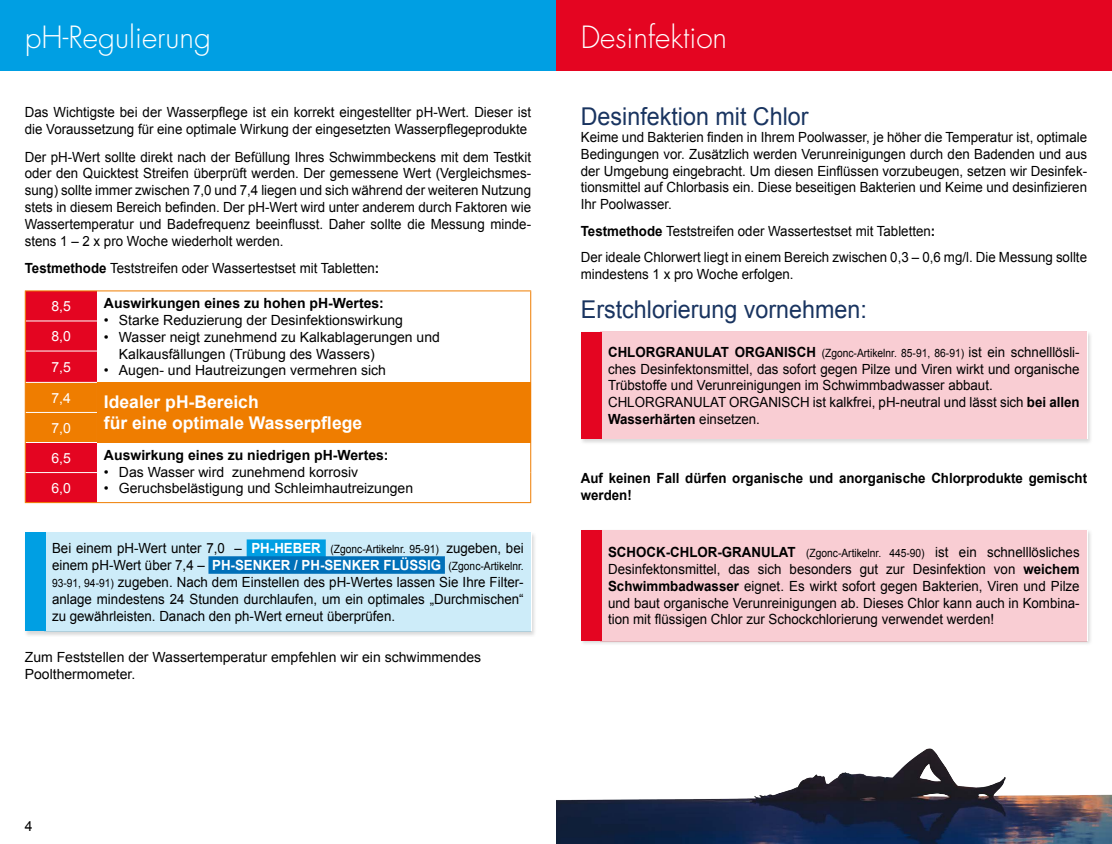
<style>
.page{position:relative;width:1112px;height:844px;background:#fff}
.page>*{position:absolute;margin:0;border:0;box-sizing:border-box;transform-origin:0 0}
.t1{font:300 29.75px "Futura";color:#fff}
.t2{font:24.5px "Arial";color:#193460;scale:.95 1}
.t3{font:700 17.5px "Arial";color:#fff}
.t4{font:14px/16.8px "Arial";color:#000;text-align:justify;scale:.95 1}
.t5{font:14px/16.8px "Arial";color:#000}
.t6{font:700 14px/16.8px "Arial";color:#000;scale:.95 1}
.t7{font:700 14px "Arial";color:#000}
.t8{font:14px/30.6px "Arial";color:#fff;text-align:justify}
.t9{font:11.38px "Arial";color:#000;scale:.9 1}
.s1{font-weight:700}
.s2{font-weight:700;color:#fff}
.s3{font-size:11.38px}
.s4{font-weight:700;font-size:14px}
.s5{font-size:14px}
</style>
<div class="page">
<svg style="left:26px;top:291px;width:71px;height:211px;background:#e72818"></svg>
<div style="left:97px;top:382px;width:433px;height:60px;background:#ef7d00"></div>
<hr style="left:26px;top:320px;width:71px;height:1px;background:#fff">
<hr style="left:26px;top:350px;width:71px;height:1px;background:#fff">
<hr style="left:26px;top:382px;width:71px;height:1px;background:#fff">
<hr style="left:26px;top:412px;width:71px;height:1px;background:#fff">
<hr style="left:26px;top:442px;width:71px;height:1px;background:#fff">
<hr style="left:25px;top:290px;width:72px;height:1px;background:#ef7d00">
<hr style="left:25px;top:291px;width:1px;height:30px;background:#ef7d00">
<hr style="left:97px;top:290px;width:434px;height:1px;background:#ef7d00">
<hr style="left:530px;top:291px;width:1px;height:30px;background:#ef7d00">
<hr style="left:530px;top:321px;width:1px;height:30px;background:#ef7d00">
<hr style="left:530px;top:351px;width:1px;height:31px;background:#ef7d00">
<hr style="left:25px;top:321px;width:1px;height:30px;background:#ef7d00">
<hr style="left:25px;top:351px;width:1px;height:31px;background:#ef7d00">
<hr style="left:25px;top:382px;width:1px;height:30px;background:#ef7d00">
<hr style="left:530px;top:382px;width:1px;height:30px;background:#ef7d00">
<hr style="left:530px;top:412px;width:1px;height:30px;background:#ef7d00">
<hr style="left:25px;top:412px;width:1px;height:30px;background:#ef7d00">
<hr style="left:25px;top:442px;width:1px;height:30px;background:#ef7d00">
<hr style="left:530px;top:442px;width:1px;height:30px;background:#ef7d00">
<hr style="left:530px;top:472px;width:1px;height:30px;background:#ef7d00">
<hr style="left:97px;top:502px;width:434px;height:1px;background:#ef7d00">
<hr style="left:25px;top:472px;width:1px;height:30px;background:#ef7d00">
<hr style="left:25px;top:502px;width:72px;height:1px;background:#ef7d00">
<hr style="left:26px;top:472px;width:71px;height:1px;background:#fff">
<div style="left:24px;top:531px;width:513px;height:106px;background:#000;opacity:.15"></div>
<div style="left:45px;top:532px;width:486px;height:99px;background:#cdecf9"></div>
<div style="left:246px;top:539px;width:80px;height:18px;background:#009fe3"></div>
<div style="left:208px;top:556px;width:237px;height:17px;background:#0070b9"></div>
<div style="left:25px;top:532px;width:20px;height:99px;background:#009fe3"></div>
<div style="left:579px;top:330px;width:513px;height:114px;background:#000;opacity:.15"></div>
<div style="left:600px;top:331px;width:486px;height:108px;background:#f9cdd3"></div>
<div style="left:580px;top:331px;width:21px;height:107px;background:#e40521"></div>
<div style="left:579px;top:528px;width:513px;height:118px;background:#000;opacity:.15"></div>
<div style="left:600px;top:530px;width:486px;height:111px;background:#f9cdd3"></div>
<div style="left:580px;top:530px;width:21px;height:110px;background:#e40521"></div>
<div style="left:0;top:0;width:556px;height:71px;background:#009fe3"></div>
<div style="left:556px;top:0;width:555px;height:71px;background:#e40521"></div>
<img style="left:556px;top:748px;width:555px;height:95px">
<h1 class="t1" style="left:25px;top:18px;width:188px">pH-Regulierung</h1>
<h1 class="t1" style="left:580px;top:18px;width:148px">Desinfektion</h1>
<p class="t4" style="left:25px;top:104px;width:534px">Das Wichtigste bei der Wasserpflege ist ein korrekt eingestellter pH-Wert. Dieser ist die Voraussetzung für eine optimale Wirkung der eingesetzten Wasserpflegeprodukte</p>
<p class="t4" style="left:25px;top:148px;width:534px">Der pH-Wert sollte direkt nach der Befüllung Ihres Schwimmbeckens mit dem Testkit oder den Quicktest Streifen überprüft werden. Der gemessene Wert (Vergleichsmes&shy;sung) sollte immer zwischen 7,0 und 7,4 liegen und sich während der weiteren Nutzung stets in diesem Bereich befinden. Der pH-Wert wird unter anderem durch Faktoren wie Wassertemperatur und Badefrequenz beeinflusst. Daher sollte die Messung minde&shy;stens 1 – 2 x pro Woche wiederholt werden.</p>
<p class="t4" style="left:25px;top:260px;width:374px"><span class="s1">Testmethode</span> Teststreifen oder Wassertestset mit Tabletten<span class="s1">:</span></p>
<p class="t8" style="left:51px;top:291px;width:21px">8,5</p>
<p class="t7" style="left:104px;top:294px;width:281px">Auswirkungen eines zu hohen pH-Wertes:</p>
<p class="t5" style="left:104px;top:312px;width:300px">• Starke Reduzierung der Desinfektionswirkung</p>
<p class="t5" style="left:119px;top:328px;width:322px;text-indent:-15px">• Wasser neigt zunehmend zu Kalkablagerungen und<br>Kalkausfällungen (Trübung des Wassers)</p>
<p class="t5" style="left:104px;top:362px;width:283px">• Augen- und Hautreizungen vermehren sich</p>
<p class="t8" style="left:51px;top:321px;width:21px">8,0<br>7,5<br>7,4</p>
<p class="t3" style="left:104px;top:390px;width:156px">Idealer pH-Bereich</p>
<p class="t8" style="left:51px;top:412px;width:21px">7,0</p>
<p class="t3" style="left:104px;top:411px;width:260px">für eine optimale Wasserpflege</p>
<p class="t8" style="left:51px;top:442px;width:21px">6,5</p>
<p class="t7" style="left:104px;top:445px;width:286px">Auswirkung eines zu niedrigen pH-Wertes:</p>
<p class="t5" style="left:104px;top:463px;width:255px">• Das Wasser wird zunehmend korrosiv</p>
<p class="t8" style="left:51px;top:472px;width:21px">6,0</p>
<p class="t5" style="left:104px;top:480px;width:311px">• Geruchsbelästigung und Schleimhautreizungen</p>
<p class="t4" style="left:52px;top:540px;width:498px">Bei einem pH-Wert unter 7,0 – <span class="s2">PH-HEBER</span> <span class="s3">(Zgonc-Artikelnr. 95-91)</span> zugeben, bei einem pH-Wert über 7,4 – <span class="s2">PH-SENKER / PH-SENKER FLÜSSIG</span> <span class="s3">(Zgonc-Artikelnr.<br>93-91, 94-91)</span> zugeben. Nach dem Einstellen des pH-Wertes lassen Sie Ihre Filter&shy;anlage mindestens 24 Stunden durchlaufen, um ein optimales „Durchmischen“ zu gewährleisten. Danach den ph-Wert erneut überprüfen.</p>
<p class="t5" style="left:25px;top:648px;width:458px">Zum Feststellen der Wassertemperatur empfehlen wir ein schwimmendes<br>Poolthermometer.</p>
<h2 class="t2" style="left:580px;top:100px;width:241px">Desinfektion mit Chlor</h2>
<p class="t4" style="left:580px;top:129px;width:534px">Keime und Bakterien finden in Ihrem Poolwasser, je höher die Temperatur ist, optimale Bedingungen vor. Zusätzlich werden Verunreinigungen durch den Badenden und aus der Umgebung eingebracht. Um diesen Einflüssen vorzubeugen, setzen wir Desinfek&shy;tionsmittel auf Chlorbasis ein. Diese beseitigen Bakterien und Keime und desinfizieren Ihr Poolwasser.</p>
<p class="t4" style="left:580px;top:219px;width:534px;line-height:25.2px"><span class="s1">Testmethode</span> Teststreifen oder Wassertestset mit Tabletten<span class="s1">:<br></span>Der ideale Chlorwert liegt in einem Bereich zwischen 0,3 – 0,6 mg/l. Die Messung sollte</p>
<p class="t4" style="left:580px;top:265px;width:225px">mindestens 1 x pro Woche erfolgen.</p>
<h2 class="t2" style="left:580px;top:294px;width:302px">Erstchlorierung vornehmen:</h2>
<p class="t9" style="left:608px;top:345px;width:525px"><span class="s4">CHLORGRANULAT ORGANISCH</span> (Zgonc-Artikelnr. 85-91, 86-91) <span class="s5">ist ein schnelllösli-</span></p>
<p class="t4" style="left:608px;top:360px;width:498px;text-align:left">ches Desinfektonsmittel, das sofort gegen Pilze und Viren wirkt und organische Trübstoffe und Verunreinigungen im Schwimmbadwasser abbaut.<br>CHLORGRANULAT ORGANISCH ist kalkfrei, pH-neutral und lässt sich <span class="s1">bei allen Wasserhärten</span> einsetzen.</p>
<p class="t6" style="left:580px;top:470px;width:534px">Auf keinen Fall dürfen organische und anorganische Chlorprodukte gemischt werden!</p>
<p class="t9" style="left:608px;top:545px;width:525px"><span class="s4">SCHOCK-CHLOR-GRANULAT</span> (Zgonc-Artikelnr. 445-90) <span class="s5">ist ein schnelllösliches</span></p>
<p class="t4" style="left:608px;top:560px;width:498px">Desinfektonsmittel, das sich besonders gut zur Desinfektion von <span class="s1">weichem Schwimmbadwasser</span> eignet. Es wirkt sofort gegen Bakterien, Viren und Pilze und baut organische Verunreinigungen ab. Dieses Chlor kann auch in Kombina&shy;tion mit flüssigen Chlor zur Schockchlorierung verwendet werden!</p>
<p class="t5" style="left:25px;top:817px;width:9px">4</p>
</div>
